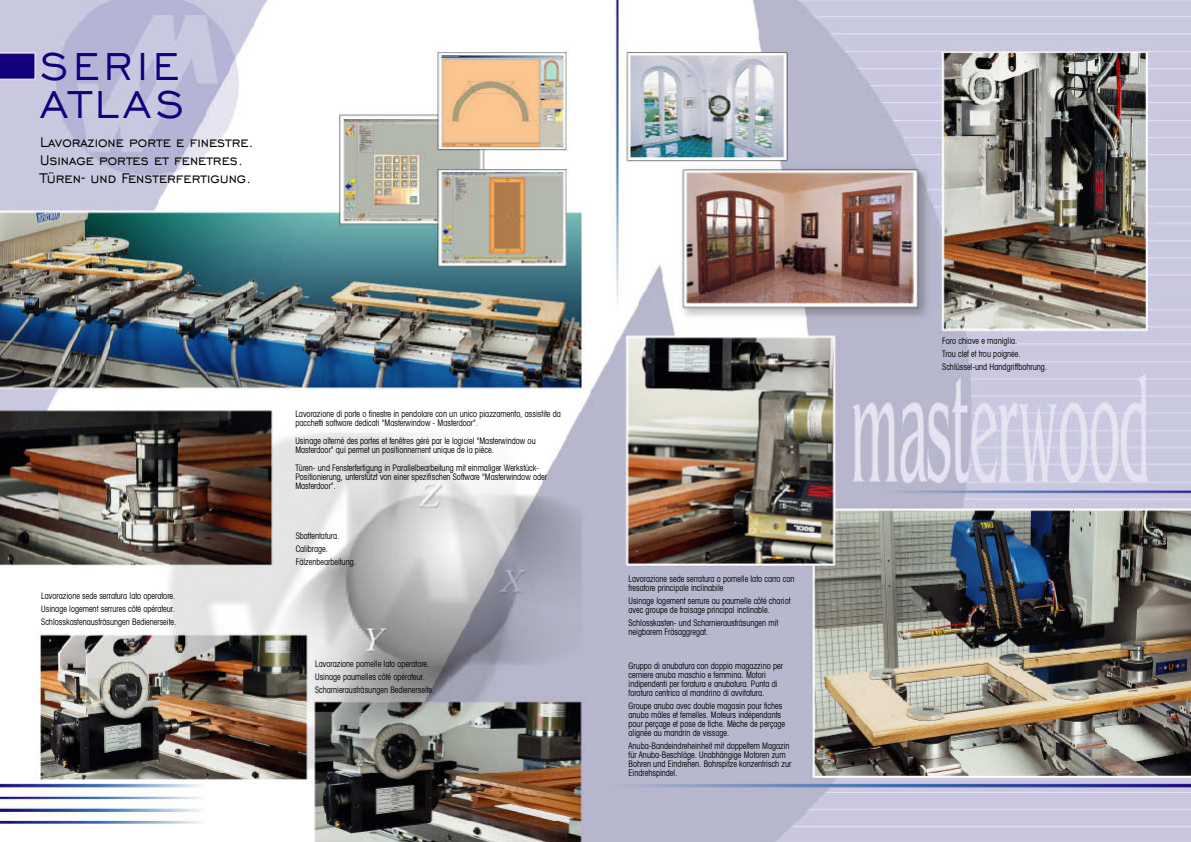
<style>
.page{position:relative;width:1191px;height:842px;background:#fff}
.page>*{position:absolute;margin:0;border:0;box-sizing:border-box;transform-origin:0 0}
.t1{font:50px/38px "Engravers Gothic BT";letter-spacing:.1em;color:#13007c;scale:.95 1}
.t2{font:18px/18px "Engravers Gothic BT";color:#000;scale:.9 1}
.t3{font:condensed 9px/9px "Avant Garde";color:#000;scale:.9 1}
</style>
<div class="page">
<img style="left:0;top:0;width:1191px;height:842px">
<h1 class="t1" style="left:40px;top:46px;width:153px">SERIE<br>ATLAS</h1>
<h2 class="t2" style="left:40px;top:133px;width:239px">Lavorazione porte e finestre.<br>Usinage portes et fenetres.<br>Türen- und Fensterfertigung.</h2>
<p class="t3" style="left:41px;top:589px;width:151px;line-height:13px">Lavorazione sede serratura lato operatore.<br>Usinage logement serrures côté opérateur.<br>Schlosskastenausfräsungen Bedienerseite.</p>
<p class="t3" style="left:295px;top:409px;width:296px">Lavorazione di porte o finestre in pendolare con un unico piazzamento, assistite da pacchetti software dedicati "Masterwindow - Masterdoor".</p>
<p class="t3" style="left:295px;top:436px;width:268px">Usinage alterné des portes et fenêtres géré par le logiciel "Masterwindow ou<br>Masterdoor" qui permet un positionnement unique de la pièce.</p>
<p class="t3" style="left:295px;top:463px;width:281px">Türen- und Fensterfertigung in Parallelbearbeitung mit einmaliger Werkstück-<br>Positionierung, unterstützt von einer spezifischen Software "Masterwindow oder<br>Masterdoor".</p>
<p class="t3" style="left:296px;top:529px;width:68px;line-height:13px">Sbattentatura.<br>Calibrage.<br>Fälzenbearbeitung.</p>
<p class="t3" style="left:315px;top:657px;width:134px;line-height:13px">Lavorazione pomelle lato operatore.<br>Usinage paumelles côté opérateur.<br>Scharnierausfräsungen Bedienerseite.</p>
<p class="t3" style="left:628px;top:574px;width:186px">Lavorazione sede serratura o pomelle lato carro con fresatore principale inclinabile</p>
<p class="t3" style="left:628px;top:596px;width:181px">Usinage logement serrure ou paumelle côté chariot avec groupe de fraisage principal inclinable.</p>
<p class="t3" style="left:628px;top:618px;width:168px">Schlosskasten- und Scharnierausfräsungen mit neigbarem Fräsaggregat.</p>
<p class="t3" style="left:628px;top:661px;width:173px">Gruppo di anubatura con doppio magazzino per cerniere anuba maschio e femmina. Motori indipendenti per foratura e anubatura. Punta di foratura centrica al mandrino di avvitatura.</p>
<p class="t3" style="left:628px;top:701px;width:175px">Groupe anuba avec double magasin pour fiches anuba mâles et femelles. Moteurs indépendants pour perçage et pose de fiche. Mèche de perçage alignée au mandrin de vissage.</p>
<p class="t3" style="left:628px;top:741px;width:182px">Anuba-Bandeindreheinheit mit doppeltem Magazin für Anuba-Beschläge. Unabhängige Motoren zum Bohren und Eindrehen. Bohrspitze konzentrisch zur Eindrehspindel.</p>
<p class="t3" style="left:942px;top:334px;width:118px;line-height:13px">Foro chiave e maniglia.<br>Trou clef et trou poignée.<br>Schlüssel-und Handgriffbohrung.</p>
</div>
